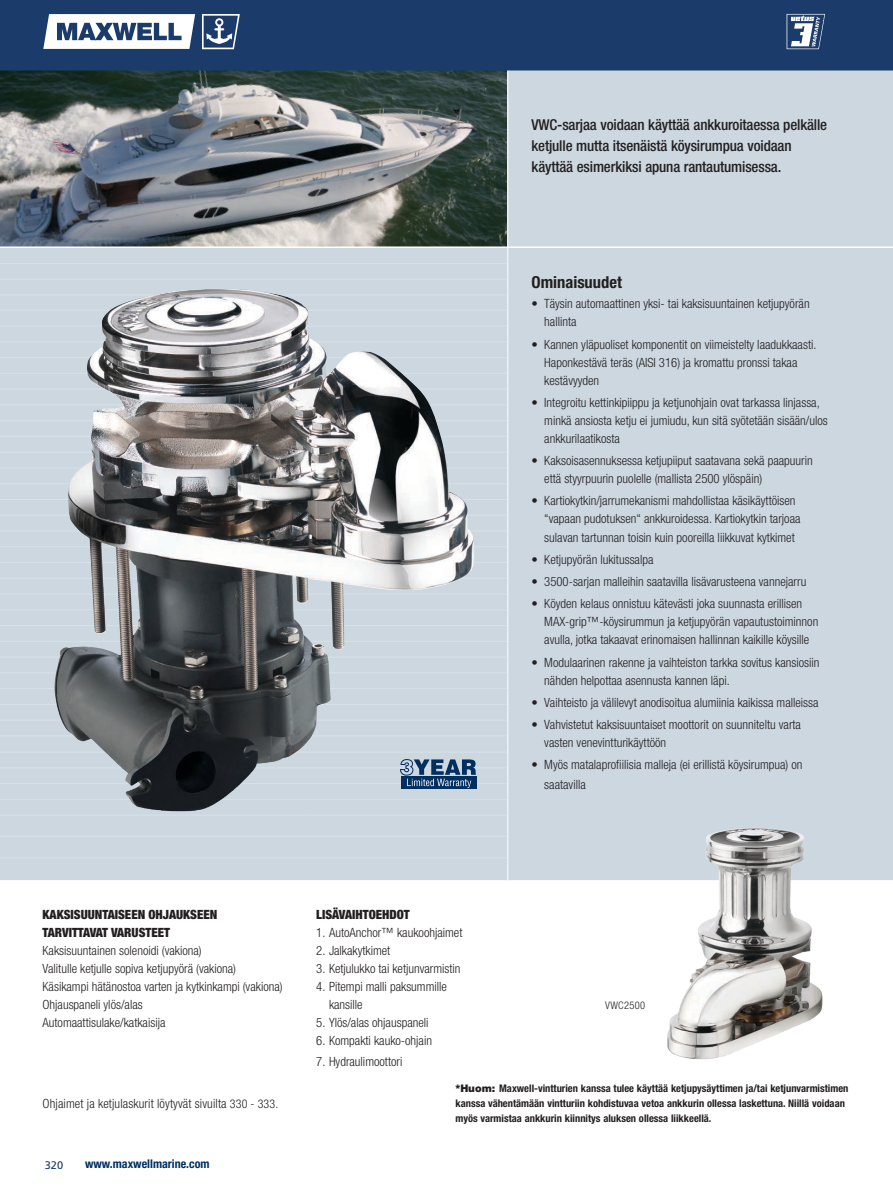
<style>
.page{position:relative;width:893px;height:1191px;background:#fff}
.page>*{position:absolute;margin:0;border:0;box-sizing:border-box;transform-origin:0 0}
.t1{font:700 condensed 16.5px "Helvetica Neue LT Std";color:#231f20}
.t2{font:500 condensed 15px/21px "Helvetica Neue LT Std";letter-spacing:-.01em;color:#231f20}
.t3{font:300 condensed 12.75px/18px "Helvetica Neue LT Std";color:#231f20}
.t4{font:900 condensed 12.75px/18px "Helvetica Neue LT Std";color:#231f20}
.t5{font:700 condensed 12px "Helvetica Neue LT Std";color:#002f60}
.t6{font:10.95px "Frutiger LT Std";color:#1b3b6a}
.t7{font:700 condensed 10.5px/15px "Helvetica Neue LT Std";color:#231f20}
.t8{font:300 condensed 10.5px "Helvetica Neue LT Std";letter-spacing:.03em;color:#231f20}
.s1{font-size:12px}
.s2{font-weight:900;font-stretch:normal}
</style>
<div class="page">
<svg style="left:0;top:248px;width:507px;height:632px;fill:#ccd7e0"></svg>
<div style="left:507px;top:44px;width:386px;height:836px;background:#ccd7e0"></div>
<img style="left:0;top:70px;width:507px;height:176px">
<hr style="left:0;top:310px;width:507px;height:1px;background:#d7e0e7">
<hr style="left:0;top:325px;width:507px;height:1px;background:#d7e0e7">
<hr style="left:0;top:341px;width:507px;height:1px;background:#d7e0e7">
<hr style="left:0;top:357px;width:507px;height:1px;background:#d7e0e7">
<hr style="left:0;top:373px;width:507px;height:1px;background:#d7e0e7">
<hr style="left:0;top:388px;width:507px;height:2px;background:#d7e0e7">
<hr style="left:0;top:404px;width:507px;height:1px;background:#d7e0e7">
<hr style="left:0;top:420px;width:507px;height:1px;background:#d7e0e7">
<hr style="left:0;top:436px;width:507px;height:1px;background:#d7e0e7">
<hr style="left:0;top:451px;width:507px;height:2px;background:#d7e0e7">
<hr style="left:0;top:467px;width:507px;height:1px;background:#d7e0e7">
<hr style="left:0;top:483px;width:507px;height:1px;background:#d7e0e7">
<hr style="left:0;top:499px;width:507px;height:1px;background:#d7e0e7">
<hr style="left:0;top:514px;width:507px;height:2px;background:#d7e0e7">
<hr style="left:0;top:530px;width:507px;height:1px;background:#d7e0e7">
<hr style="left:0;top:546px;width:507px;height:1px;background:#d7e0e7">
<hr style="left:0;top:562px;width:507px;height:1px;background:#d7e0e7">
<hr style="left:0;top:578px;width:507px;height:1px;background:#d7e0e7">
<hr style="left:0;top:593px;width:507px;height:1px;background:#d7e0e7">
<hr style="left:0;top:609px;width:507px;height:1px;background:#d7e0e7">
<hr style="left:0;top:625px;width:507px;height:1px;background:#d7e0e7">
<hr style="left:0;top:641px;width:507px;height:1px;background:#d7e0e7">
<hr style="left:0;top:656px;width:507px;height:1px;background:#d7e0e7">
<hr style="left:0;top:672px;width:507px;height:1px;background:#d7e0e7">
<hr style="left:0;top:688px;width:507px;height:1px;background:#d7e0e7">
<hr style="left:0;top:704px;width:507px;height:1px;background:#d7e0e7">
<hr style="left:0;top:719px;width:507px;height:1px;background:#d7e0e7">
<hr style="left:0;top:735px;width:507px;height:1px;background:#d7e0e7">
<hr style="left:0;top:751px;width:507px;height:1px;background:#d7e0e7">
<hr style="left:0;top:767px;width:507px;height:1px;background:#d7e0e7">
<hr style="left:0;top:783px;width:507px;height:1px;background:#d7e0e7">
<hr style="left:0;top:799px;width:507px;height:1px;background:#d7e0e7">
<hr style="left:0;top:814px;width:507px;height:1px;background:#d7e0e7">
<hr style="left:0;top:836px;width:507px;height:1px;background:#d7e0e7">
<hr style="left:0;top:857px;width:507px;height:1px;background:#d7e0e7">
<hr style="left:0;top:263px;width:507px;height:1px;background:#d7e0e7">
<hr style="left:0;top:279px;width:507px;height:1px;background:#d7e0e7">
<hr style="left:0;top:294px;width:507px;height:1px;background:#d7e0e7">
<hr style="left:507px;top:68px;width:1px;height:812px;background:#ecf1f5">
<hr style="left:0;top:246px;width:893px;height:2px;background:#fff">
<div style="left:401px;top:776px;width:76px;height:12px;background:#002f60"></div>
<svg style="left:400px;top:759px;width:76px;height:29px"></svg>
<img style="left:667px;top:828px;width:156px;height:232px">
<img style="left:54px;top:289px;width:257px;height:585px">
<div style="left:0;top:0;width:893px;height:70px;background:#1b3b6a"></div>
<svg style="left:43px;top:14px;width:152px;height:35px"></svg>
<svg style="left:202px;top:14px;width:38px;height:35px"></svg>
<svg style="left:786px;top:13px;width:39px;height:37px"></svg>
<p class="t2" style="left:531px;top:114px;width:297px">VWC-sarjaa voidaan käyttää ankkuroitaessa pelkälle ketjulle mutta itsenäistä köysirumpua voidaan käyttää esimerkiksi apuna rantautumisessa.</p>
<p class="t1" style="left:531px;top:272px;width:92px">Ominaisuudet</p>
<p class="t3" style="left:544px;top:295px;width:267px;text-indent:-13px">• Täysin automaattinen yksi- tai kaksisuuntainen ketjupyörän hallinta</p>
<p class="t3" style="left:544px;top:335px;width:274px;text-indent:-13px">• Kannen yläpuoliset komponentit on viimeistelty laadukkaasti.<br>Haponkestävä teräs (AISI 316) ja kromattu pronssi takaa kestävyyden</p>
<p class="t3" style="left:544px;top:393px;width:285px;text-indent:-13px">• Integroitu kettinkipiippu ja ketjunohjain ovat tarkassa linjassa, minkä ansiosta ketju ei jumiudu, kun sitä syötetään sisään/ulos ankkurilaatikosta</p>
<p class="t3" style="left:544px;top:451px;width:270px;text-indent:-13px">• Kaksoisasennuksessa ketjupiiput saatavana sekä paapuurin että styyrpuurin puolelle (mallista 2500 ylöspäin)</p>
<p class="t3" style="left:544px;top:492px;width:258px;text-indent:-13px">• Kartiokytkin/jarrumekanismi mahdollistaa käsikäyttöisen “vapaan pudotuksen“ ankkuroidessa. Kartiokytkin tarjoaa sulavan tartunnan toisin kuin pooreilla liikkuvat kytkimet</p>
<p class="t3" style="left:531px;top:550px;width:123px">• Ketjupyörän lukitussalpa</p>
<p class="t3" style="left:531px;top:572px;width:276px">• 3500-sarjan malleihin saatavilla lisävarusteena vannejarru</p>
<p class="t3" style="left:544px;top:594px;width:276px;text-indent:-13px">• Köyden kelaus onnistuu kätevästi joka suunnasta erillisen<br>MAX-grip™-köysirummun ja ketjupyörän vapautustoiminnon avulla, jotka takaavat erinomaisen hallinnan kaikille köysille</p>
<p class="t3" style="left:544px;top:653px;width:277px;text-indent:-13px">• Modulaarinen rakenne ja vaihteiston tarkka sovitus kansiosiin nähden helpottaa asennusta kannen läpi.</p>
<p class="t3" style="left:531px;top:693px;width:289px">• Vaihteisto ja välilevyt anodisoitua alumiinia kaikissa malleissa</p>
<p class="t3" style="left:544px;top:715px;width:258px;text-indent:-13px">• Vahvistetut kaksisuuntaiset moottorit on suunniteltu varta vasten venevintturikäyttöön</p>
<p class="t3" style="left:544px;top:755px;width:260px;line-height:19.5px;text-indent:-13px">• Myös matalaprofiilisia malleja (ei erillistä köysirumpua) on saatavilla</p>
<p class="t4" style="left:43px;top:905px;width:176px">KAKSISUUNTAISEEN OHJAUKSEEN<br>TARVITTAVAT VARUSTEET</p>
<p class="t3" style="left:43px;top:941px;width:242px">Kaksisuuntainen solenoidi (vakiona)<br>Valitulle ketjulle sopiva ketjupyörä (vakiona)<br>Käsikampi hätänostoa varten ja kytkinkampi (vakiona)<br>Ohjauspaneli ylös/alas<br>Automaattisulake/katkaisija</p>
<p class="t3" style="left:43px;top:1094px;width:237px">Ohjaimet ja ketjulaskurit löytyvät sivuilta <span class="s1">330 - 333.</span></p>
<p class="t6" style="left:45px;top:1158px;width:20px">320</p>
<p class="t5" style="left:85px;top:1156px;width:126px">www.maxwellmarine.com</p>
<p class="t4" style="left:316px;top:905px;width:95px">LISÄVAIHTOEHDOT</p>
<p class="t3" style="left:316px;top:923px;width:148px">1. AutoAnchor™ kaukoohjaimet</p>
<p class="t3" style="left:316px;top:941px;width:76px">2. Jalkakytkimet</p>
<p class="t3" style="left:316px;top:959px;width:146px">3. Ketjulukko tai ketjunvarmistin</p>
<p class="t3" style="left:329px;top:977px;width:119px;text-indent:-13px">4. Pitempi malli paksummille kansille</p>
<p class="t3" style="left:316px;top:1013px;width:114px">5. Ylös/alas ohjauspaneli</p>
<p class="t3" style="left:316px;top:1031px;width:117px">6. Kompakti kauko-ohjain</p>
<p class="t3" style="left:316px;top:1052px;width:88px">7. Hydraulimoottori</p>
<p class="t8" style="left:605px;top:998px;width:41px">VWC2500</p>
<p class="t7" style="left:455px;top:1080px;width:394px"><span class="s2">*Huom:</span> Maxwell-vintturien kanssa tulee käyttää ketjupysäyttimen ja/tai ketjunvarmistimen kanssa vähentämään vintturiin kohdistuvaa vetoa ankkurin ollessa laskettuna. Niillä voidaan myös varmistaa ankkurin kiinnitys aluksen ollessa liikkeellä.</p>
</div>
